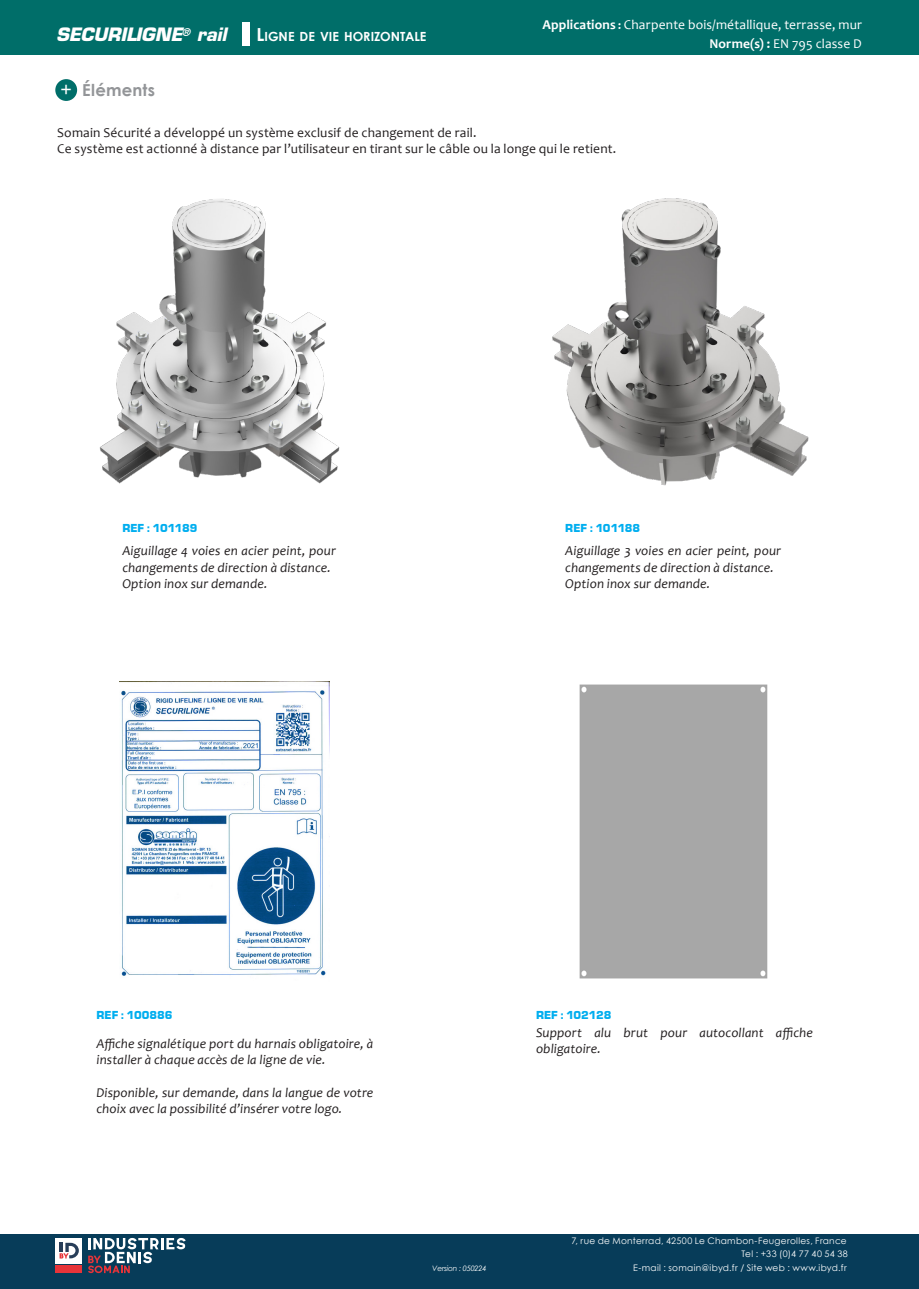
<style>
.page{position:relative;width:919px;height:1289px;background:#fff}
.page>*{position:absolute;margin:0;border:0;box-sizing:border-box;transform-origin:0 0}
.t1{font:19.5px "Eurostile";color:#fff}
.t2{font:italic 700 18px "Eurostile LT Std";letter-spacing:-.01em;color:#fff}
.t3{font:700 16.5px "Century Gothic";letter-spacing:.01em;color:#939598}
.t4{font:italic 13.5px/16.2px "Candara";letter-spacing:.01em;color:#231f20}
.t5{font:13.5px "Candara";letter-spacing:.01em;color:#231f20}
.t6{font:13.5px/18.9px "Candara";letter-spacing:.01em;color:#fff;text-align:right}
.t7{font:700 12.6px "Century Gothic";letter-spacing:.005em;color:#fff}
.t8{font:900 12px "Eurostile Becker";color:#00aeef}
.t9{font:9px/13.8px "Century Gothic";letter-spacing:.03em;color:#fff;text-align:right}
.t10{font:italic 7.5px "Century Gothic";letter-spacing:-.025em;color:#fff}
.s1{font-size:18px}
.s2{font-weight:700}
.s3{font-weight:700;font-size:12px}
</style>
<div class="page">
<div style="left:0;top:0;width:918px;height:55px;background:#006e69"></div>
<div style="left:242px;top:22px;width:7px;height:23px;background:#fff"></div>
<div style="left:0;top:1233px;width:918px;height:55px;background:#073c59"></div>
<div style="left:55px;top:1237px;width:27px;height:26px;background:#fff"></div>
<svg style="left:60px;top:1242px;width:19px;height:16px"></svg>
<svg style="left:88px;top:1238px;width:98px;height:34px"></svg>
<div style="left:55px;top:1265px;width:27px;height:8px;background:#e73439"></div>
<img style="left:99px;top:199px;width:241px;height:285px">
<img style="left:552px;top:198px;width:257px;height:288px">
<div style="left:55px;top:79px;width:22px;height:22px;background:#006e69;border-radius:50%"></div>
<img style="left:119px;top:681px;width:210px;height:295px">
<div style="left:579px;top:684px;width:189px;height:295px;background:#a7a7a7"></div>
<h2 class="t2" style="left:56px;top:24px;width:172px">SECURILIGNE<sup>®</sup> rail</h2>
<p class="t7" style="left:256px;top:27px;width:171px"><span class="s1">L</span>IGNE DE VIE HORIZONTALE</p>
<p class="t6" style="left:542px;top:15px;width:321px"><span class="s2">Applications</span> <span class="s3">:</span> Charpente bois/métallique, terrasse, mur<br><span class="s2">Norme(s) :</span> EN 795 classe D</p>
<p class="t1" style="left:60px;top:76px;width:13px">+</p>
<p class="t3" style="left:82px;top:78px;width:74px">Éléments</p>
<p class="t5" style="left:57px;top:124px;width:421px">Somain Sécurité a développé un système exclusif de changement de rail.</p>
<p class="t5" style="left:57px;top:140px;width:560px">Ce système est actionné à distance par l’utilisateur en tirant sur le câble ou la longe qui le retient.</p>
<p class="t8" style="left:122px;top:522px;width:76px">REF : 101189</p>
<p class="t4" style="left:122px;top:543px;width:215px">Aiguillage 4 voies en acier peint, pour changements de direction à distance.</p>
<p class="t4" style="left:122px;top:575px;width:146px">Option inox sur demande.</p>
<p class="t8" style="left:565px;top:522px;width:76px">REF : 101188</p>
<p class="t4" style="left:565px;top:543px;width:217px">Aiguillage 3 voies en acier peint, pour changements de direction à distance.</p>
<p class="t4" style="left:565px;top:575px;width:146px">Option inox sur demande.</p>
<p class="t8" style="left:96px;top:1008px;width:77px">REF : 100886</p>
<p class="t4" style="left:96px;top:1035px;width:278px">Affiche signalétique port du harnais obligatoire, à installer à chaque accès de la ligne de vie.</p>
<p class="t4" style="left:96px;top:1084px;width:278px">Disponible, sur demande, dans la langue de votre choix avec la possibilité d’insérer votre logo.</p>
<p class="t8" style="left:536px;top:1008px;width:77px">REF : 102128</p>
<p class="t4" style="left:536px;top:1024px;width:278px">Support alu brut pour autocollant affiche obligatoire.</p>
<p class="t9" style="left:571px;top:1233px;width:278px">7, rue de Monterrad, 42500 Le Chambon-Feugerolles, France<br>Tel : +33 (0)4 77 40 54 38</p>
<p class="t10" style="left:432px;top:1263px;width:56px">Version : 050224</p>
<p class="t9" style="left:633px;top:1260px;width:215px">E-mail : somain@ibyd.fr / Site web : www.ibyd.fr</p>
</div>
